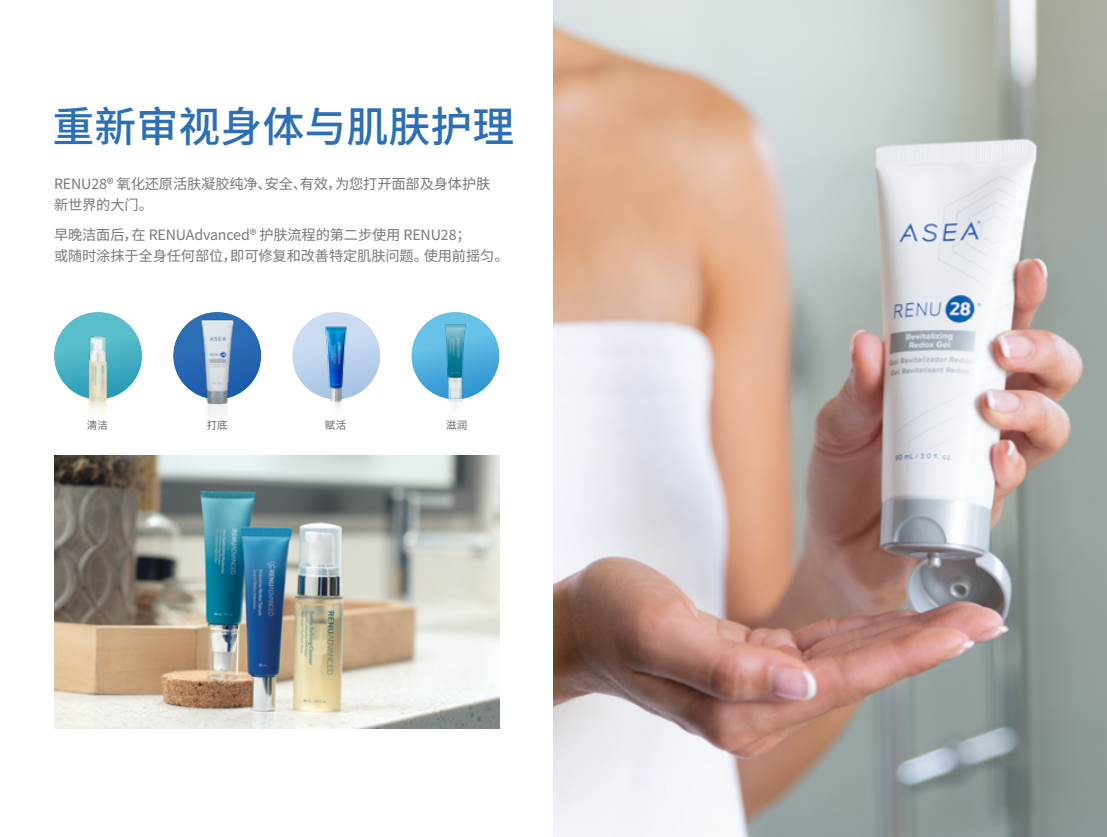
<style>
.page{position:relative;width:1107px;height:837px;background:#fff}
.page>*{position:absolute;margin:0;border:0;box-sizing:border-box;transform-origin:0 0}
.t1{font:500 42px "Source Han Sans CN";color:#2d6fb7}
.t2{font:14.25px/21px "Source Han Sans CN";letter-spacing:-.01em;color:#77787b}
.t3{font:10.5px "Source Han Sans CN";letter-spacing:.03em;color:#636466}
</style>
<div class="page">
<img style="left:554px;top:0;width:553px;height:837px">
<svg style="left:173px;top:312px;width:88px;height:87px"></svg>
<img style="left:195px;top:314px;width:44px;height:89px">
<svg style="left:207px;top:403px;width:21px;height:13px"></svg>
<svg style="left:411px;top:312px;width:89px;height:87px"></svg>
<img style="left:443px;top:323px;width:25px;height:83px">
<div style="left:292px;top:312px;width:88px;height:87px;background:linear-gradient(to bottom,#d3e2f4,#a9c5e6);border-radius:44px"></div>
<img style="left:324px;top:325px;width:24px;height:83px">
<div style="left:54px;top:312px;width:88px;height:87px;background:linear-gradient(to bottom,#66c7cd,#2d9dbb);border-radius:44px"></div>
<img style="left:88px;top:333px;width:21px;height:77px">
<img style="left:54px;top:455px;width:446px;height:274px">
<h1 class="t1" style="left:52px;top:103px;width:463px">重新审视身体与肌肤护理</h1>
<p class="t2" style="left:54px;top:174px;width:438px">RENU28® 氧化还原活肤凝胶纯净、安全、有效，为您打开面部及身体护肤新世界的大门。</p>
<p class="t2" style="left:54px;top:225px;width:456px">早晚洁面后，在 RENUAdvanced® 护肤流程的第二步使用 RENU28；<br>或随时涂抹于全身任何部位，即可修复和改善特定肌肤问题。使用前摇匀。</p>
<p class="t3" style="left:87px;top:419px;width:23px">清洁</p>
<p class="t3" style="left:207px;top:419px;width:23px">打底</p>
<p class="t3" style="left:325px;top:419px;width:23px">赋活</p>
<p class="t3" style="left:446px;top:419px;width:23px">滋润</p>
</div>
